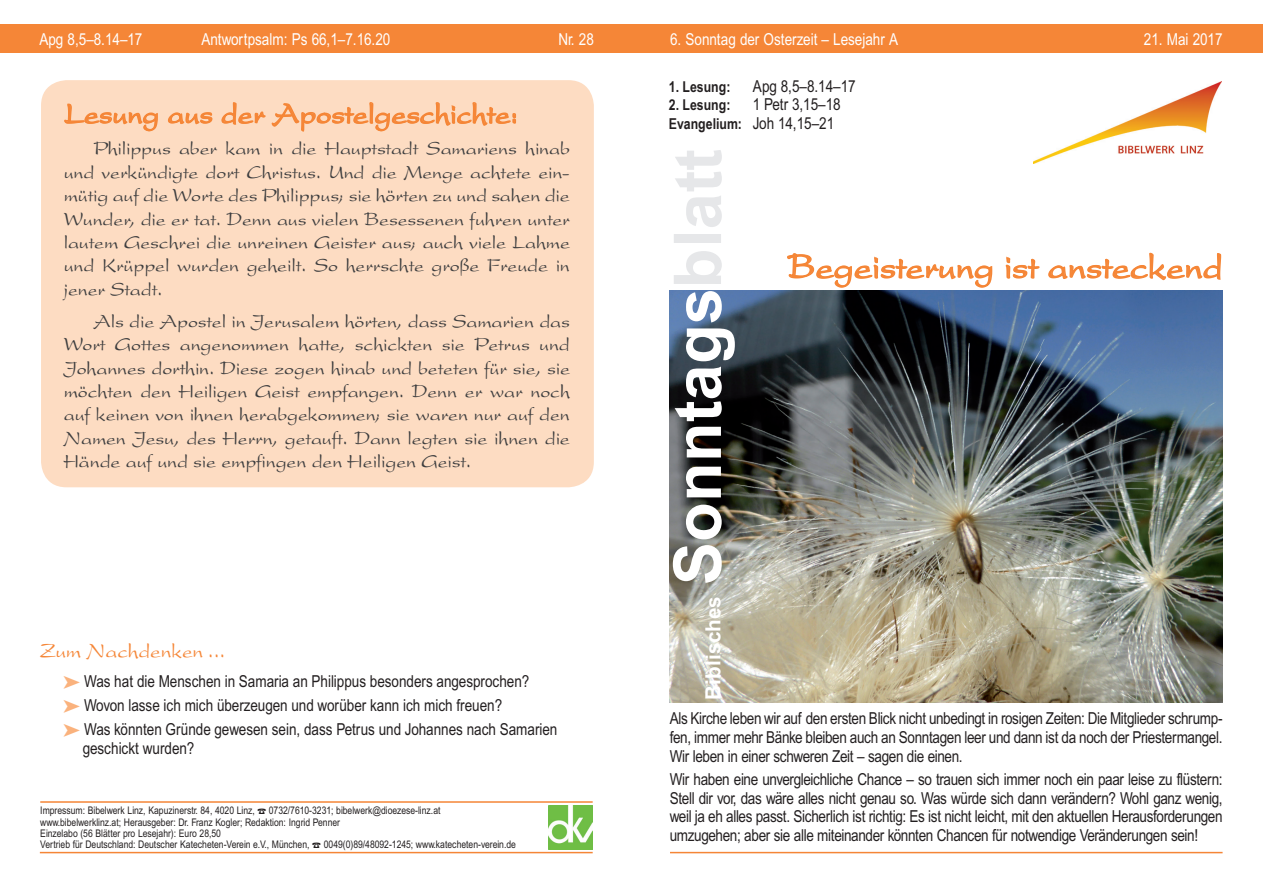
<style>
.page{position:relative;width:1263px;height:893px;background:#fff}
.page>*{position:absolute;margin:0;border:0;box-sizing:border-box;transform-origin:0 0}
.Sonntagsblatt{font:700 66px "Arial Narrow MT Pro";color:#fff;scale:1.2 1}
.Überschrift_U1{font:36px "Present";color:#f58637}
.Überschrift_U4{font:30px "Present";color:#f58637}
.Überschriften_klein{font:21px "Present";color:#f58637}
.Sonntagsblatt-2{font:700 21px "Arial Narrow MT Pro";color:#fff;scale:1.2 1}
.Evangeliumtext_13_pt{font:19.5px/23.4px "Present";color:#3e3e3f;text-align:justify}
.Zum_Nachdenken{font:16.5px/18.8px "Arial Narrow MT Pro";color:#231f20;text-align:justify}
.Balkenschrift_links{font:16.5px "Arial Narrow MT Pro";color:#fff}
.Balkenschrift_rechts{font:16.5px "Arial Narrow MT Pro";color:#fff}
.t1{font:700 15px "Arial Narrow";color:#231f20}
.t2{font:700 15px "Arial Narrow MT Pro";color:#231f20}
.Impressum{font:10.5px "Arial Narrow MT Pro";color:#231f20}
.s1{font-family:"Arial Narrow MT Pro";font-weight:400;font-size:16.5px}
.s2{color:#e6e7e9}
</style>
<div class="page">
<img style="left:670px;top:291px;width:552px;height:412px">
<div style="left:0;top:24px;width:1263px;height:29px;background:#f58637"></div>
<hr style="left:670px;top:852px;width:552px;height:1px;background:#f58637">
<div style="left:41px;top:80px;width:553px;height:407px;background:#fddcc2;border-radius:26px"></div>
<svg style="left:64px;top:103px;width:94px;height:29px"></svg>
<svg style="left:168px;top:112px;width:45px;height:13px"></svg>
<svg style="left:221px;top:102px;width:295px;height:30px"></svg>
<svg style="left:786px;top:253px;width:207px;height:41px"></svg>
<svg style="left:1005px;top:256px;width:35px;height:23px"></svg>
<svg style="left:1047px;top:252px;width:175px;height:40px"></svg>
<img style="left:1033px;top:81px;width:188px;height:82px">
<hr style="left:40px;top:801px;width:553px;height:2px;background:#f58637">
<hr style="left:40px;top:852px;width:553px;height:1px;background:#f58637">
<img style="left:549px;top:805px;width:44px;height:44px">
<p class="Balkenschrift_links" style="left:39px;top:29px;width:105px">Apg 8,5–8.14–17</p>
<p class="Balkenschrift_links" style="left:201px;top:29px;width:191px">Antwortpsalm: Ps 66,1–7.16.20</p>
<p class="Balkenschrift_links" style="left:670px;top:29px;width:229px">6. Sonntag der Osterzeit – Lesejahr A</p>
<p class="Balkenschrift_rechts" style="left:559px;top:29px;width:37px">Nr. 28</p>
<p class="Balkenschrift_rechts" style="left:1144px;top:29px;width:80px">21. Mai 2017</p>
<p class="Überschrift_U4" style="left:64px;top:97px;width:456px">Lesung aus der Apostelgeschichte:</p>
<p class="Evangeliumtext_13_pt" style="left:64px;top:137px;width:508px;text-indent:30px">Philippus aber kam in die Hauptstadt Samariens hinab und verkündigte dort Christus. Und die Menge achtete ein&shy;mütig auf die Worte des Philippus; sie hörten zu und sahen die Wunder, die er tat. Denn aus vielen Besessenen fuhren unter lautem Geschrei die unreinen Geister aus; auch viele Lahme und Krüppel wurden geheilt. So herrschte große Freude in jener Stadt.</p>
<p class="Evangeliumtext_13_pt" style="left:64px;top:309px;width:508px;text-indent:30px">Als die Apostel in Jerusalem hörten, dass Samarien das Wort Gottes angenommen hatte, schickten sie Petrus und Johannes dorthin. Diese zogen hinab und beteten für sie, sie möchten den Heiligen Geist empfangen. Denn er war noch auf keinen von ihnen herabgekommen; sie waren nur auf den Namen Jesu, des Herrn, getauft. Dann legten sie ihnen die Hände auf und sie empfingen den Heiligen Geist.</p>
<p class="Überschriften_klein" style="left:40px;top:639px;width:187px">Zum Nachdenken ...</p>
<p class="Zum_Nachdenken" style="left:84px;top:671px;width:447px">Was hat die Menschen in Samaria an Philippus besonders angesprochen?</p>
<p class="Zum_Nachdenken" style="left:84px;top:696px;width:420px">Wovon lasse ich mich überzeugen und worüber kann ich mich freuen?</p>
<p class="Zum_Nachdenken" style="left:84px;top:720px;width:475px">Was könnten Gründe gewesen sein, dass Petrus und Johannes nach Samarien</p>
<p class="Zum_Nachdenken" style="left:83px;top:738px;width:113px">geschickt wurden?</p>
<p class="Impressum" style="left:40px;top:804px;width:216px">Impressum: Bibelwerk Linz, Kapuzinerstr. 84, 4020 Linz,</p>
<p class="Impressum" style="left:269px;top:804px;width:173px">0732/7610-3231; bibelwerk@dioezese-linz.at</p>
<p class="Impressum" style="left:40px;top:815px;width:301px">www.bibelwerklinz.at; Herausgeber: Dr. Franz Kogler; Redaktion: Ingrid Penner</p>
<p class="Impressum" style="left:40px;top:826px;width:182px">Einzelabo (56 Blätter pro Lesejahr): Euro 28,50</p>
<p class="Impressum" style="left:40px;top:838px;width:271px">Vertrieb für Deutschland: Deutscher Katecheten-Verein e.V., München,</p>
<p class="Impressum" style="left:324px;top:838px;width:194px">0049(0)89/48092-1245; www.katecheten-verein.de</p>
<p class="t2" style="left:669px;top:77px;width:63px">1. Lesung:</p>
<p class="Zum_Nachdenken" style="left:753px;top:76px;width:104px">Apg 8,5–8.14–17</p>
<p class="t2" style="left:669px;top:96px;width:63px">2. Lesung:</p>
<p class="Zum_Nachdenken" style="left:753px;top:95px;width:89px">1 Petr 3,15–18</p>
<p class="t1" style="left:669px;top:113px;width:167px">Evangelium: <span class="s1">Joh 14,15–21</span></p>
<p class="Sonntagsblatt" style="left:658px;top:585px;width:365px;rotate:-90deg">Sonntags<span class="s2">blatt</span></p>
<p class="Sonntagsblatt-2" style="left:700px;top:699px;width:88px;rotate:-90deg">Biblisches</p>
<p class="Überschrift_U1" style="left:787px;top:247px;width:437px">Begeisterung ist ansteckend</p>
<p class="Zum_Nachdenken" style="left:670px;top:709px;width:554px">Als Kirche leben wir auf den ersten Blick nicht unbedingt in rosigen Zeiten: Die Mitglieder schrump&shy;fen, immer mehr Bänke bleiben auch an Sonntagen leer und dann ist da noch der Priestermangel.<br>Wir leben in einer schweren Zeit – sagen die einen.</p>
<p class="Zum_Nachdenken" style="left:670px;top:770px;width:554px">Wir haben eine unvergleichliche Chance – so trauen sich immer noch ein paar leise zu flüstern:<br>Stell dir vor, das wäre alles nicht genau so. Was würde sich dann verändern? Wohl ganz wenig, weil ja eh alles passt. Sicherlich ist richtig: Es ist nicht leicht, mit den aktuellen Herausforderungen umzugehen; aber sie alle miteinander könnten Chancen für notwendige Veränderungen sein!</p>
</div>
